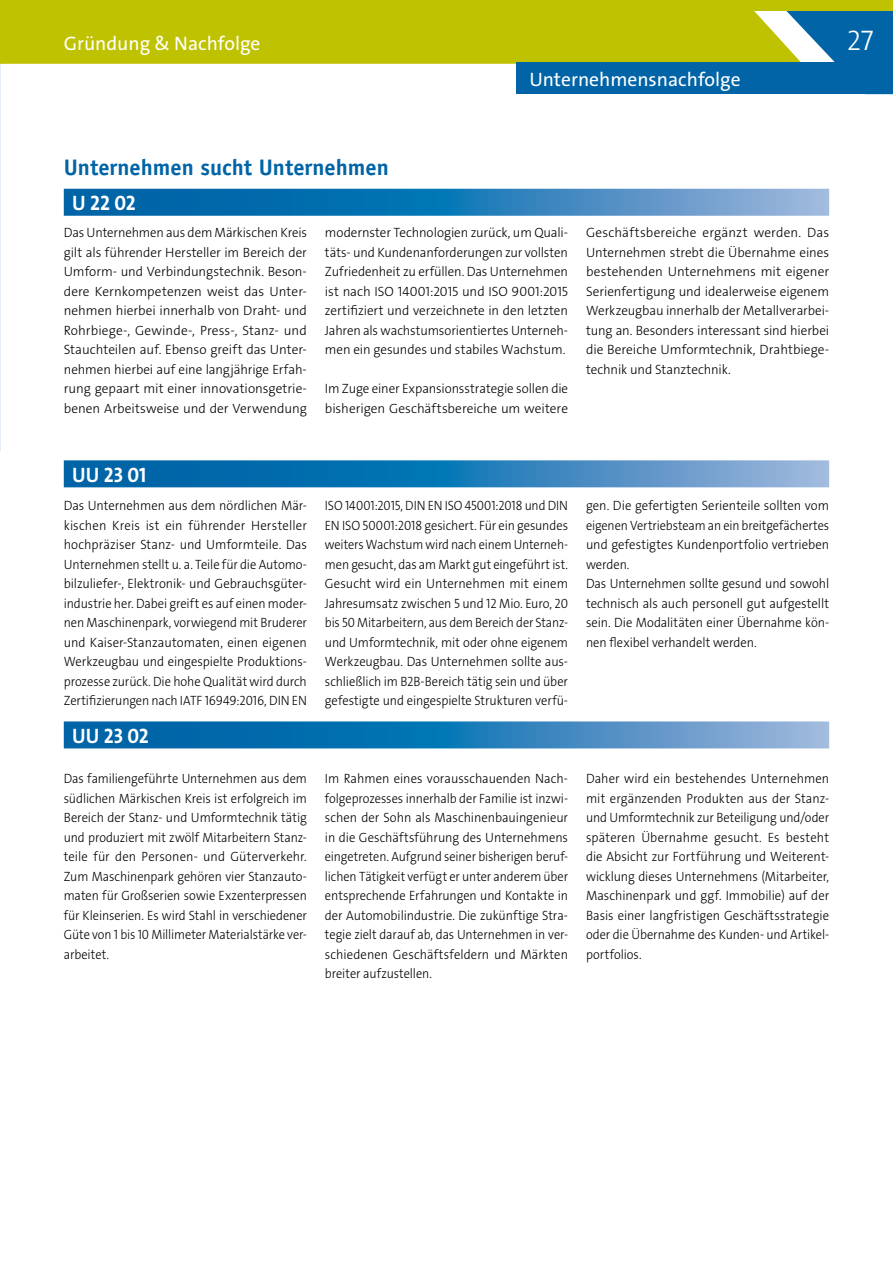
<style>
.page{position:relative;width:893px;height:1263px;background:#fff}
.page>*{position:absolute;margin:0;border:0;box-sizing:border-box;transform-origin:0 0}
.t1{font:28.5px "The Sans LP3 Lig";color:#fff}
.t2{font:700 22.5px "Officina Sans";color:#0064a7}
.t3{font:21px "The Sans LP7 Bld";color:#fff;scale:.95 1}
.t4{font:19.5px "The Sans LP5 Plain";color:#fff}
.t5{font:13.5px/19.5px "The Sans LP3 Lig";letter-spacing:-.005em;color:#000;text-align:justify;scale:.94 1}
.t6{font:13.5px/19.5px "The Sans LP3 Lig";letter-spacing:-.005em;color:#000;text-align:justify;scale:.95 1}
.t7{font:13.5px/19.5px "The Sans LP3 Lig";letter-spacing:-.005em;color:#000;text-align:justify}
.t8{font:13.5px/19.5px "The Sans LP3 Lig";letter-spacing:-.005em;color:#000;text-align:justify;scale:.91 1}
.t9{font:13.5px/19.5px "The Sans LP3 Lig";letter-spacing:-.005em;color:#000;text-align:justify;scale:.92 1}
.t10{font:13.5px/19.5px "The Sans LP3 Lig";letter-spacing:-.005em;color:#000;scale:.96 1}
</style>
<div class="page">
<svg style="left:802px;top:11px;width:91px;height:52px;background:#1e76b1"></svg>
<div style="left:0;top:11px;width:802px;height:53px;background:#bfc200"></div>
<div style="left:0;top:0;width:893px;height:11px;background:#bfc200"></div>
<div style="left:517px;top:63px;width:376px;height:31px;background:#0064a7"></div>
<hr style="left:0;top:64px;width:1px;height:387px;background:#e7edf7">
<svg style="left:64px;top:189px;width:765px;height:27px;background:#2f81ba"></svg>
<svg style="left:64px;top:460px;width:765px;height:27px;background:#2f81ba"></svg>
<svg style="left:64px;top:721px;width:765px;height:27px;background:#3082bb"></svg>
<h3 class="t4" style="left:64px;top:31px;width:198px">Gründung &amp; Nachfolge</h3>
<h1 class="t1" style="left:847px;top:22px;width:28px">27</h1>
<h3 class="t4" style="left:529px;top:67px;width:213px">Unternehmensnachfolge</h3>
<h2 class="t2" style="left:64px;top:153px;width:326px">Unternehmen sucht Unternehmen</h2>
<h3 class="t3" style="left:72px;top:189px;width:68px">U 22 02</h3>
<p class="t6" style="left:64px;top:223px;width:257px">Das Unternehmen aus dem Märkischen Kreis gilt als führender Hersteller im Bereich der Umform- und Verbindungstechnik. Beson&shy;dere Kernkompetenzen weist das Unter&shy;nehmen hierbei innerhalb von Draht- und Rohrbiege-, Gewinde-, Press-, Stanz- und Stauchteilen auf. Ebenso greift das Unter&shy;nehmen hierbei auf eine langjährige Erfah&shy;rung gepaart mit einer innovationsgetrie&shy;benen Arbeitsweise und der Verwendung</p>
<p class="t7" style="left:325px;top:223px;width:245px">modernster Technologien zurück, um Quali&shy;täts- und Kundenanforderungen zur vollsten Zufriedenheit zu erfüllen. Das Unternehmen ist nach ISO 14001:2015 und ISO 9001:2015 zertifiziert und verzeichnete in den letzten Jahren als wachstumsorientiertes Unterneh&shy;men ein gesundes und stabiles Wachstum.</p>
<p class="t10" style="left:325px;top:379px;width:255px">Im Zuge einer Expansionsstrategie sollen die bisherigen Geschäftsbereiche um weitere</p>
<p class="t7" style="left:586px;top:223px;width:245px">Geschäftsbereiche ergänzt werden. Das Unternehmen strebt die Übernahme eines bestehenden Unternehmens mit eigener Serienfertigung und idealerweise eigenem Werkzeugbau innerhalb der Metallverarbei&shy;tung an. Besonders interessant sind hierbei die Bereiche Umformtechnik, Drahtbiege&shy;technik und Stanztechnik.</p>
<h3 class="t3" style="left:72px;top:461px;width:79px">UU 23 01</h3>
<p class="t5" style="left:64px;top:496px;width:260px">Das Unternehmen aus dem nördlichen Mär&shy;kischen Kreis ist ein führender Hersteller hochpräziser Stanz- und Umformteile. Das Unternehmen stellt u. a. Teile für die Automo&shy;bilzuliefer-, Elektronik- und Gebrauchsgüter&shy;industrie her. Dabei greift es auf einen moder&shy;nen Maschinenpark, vorwiegend mit Bruderer und Kaiser-Stanzautomaten, einen eigenen Werkzeugbau und eingespielte Produktions&shy;prozesse zurück. Die hohe Qualität wird durch Zertifizierungen nach IATF 16949:2016, DIN EN</p>
<p class="t8" style="left:325px;top:496px;width:269px">ISO 14001:2015, DIN EN ISO 45001:2018 und DIN EN ISO 50001:2018 gesichert. Für ein gesundes weiters Wachstum wird nach einem Unterneh&shy;men gesucht, das am Markt gut eingeführt ist.<br>Gesucht wird ein Unternehmen mit einem Jahresumsatz zwischen 5 und 12 Mio. Euro, 20 bis 50 Mitarbeitern, aus dem Bereich der Stanz&shy;und Umformtechnik, mit oder ohne eigenem Werkzeugbau. Das Unternehmen sollte aus&shy;schließlich im B2B-Bereich tätig sein und über gefestigte und eingespielte Strukturen verfü-</p>
<p class="t6" style="left:586px;top:496px;width:257px;text-align:left">gen. Die gefertigten Serienteile sollten vom eigenen Vertriebsteam an ein breitgefächertes und gefestigtes Kundenportfolio vertrieben werden.<br>Das Unternehmen sollte gesund und sowohl technisch als auch personell gut aufgestellt sein. Die Modalitäten einer Übernahme kön&shy;nen flexibel verhandelt werden.</p>
<h3 class="t3" style="left:72px;top:722px;width:82px">UU 23 02</h3>
<p class="t9" style="left:64px;top:769px;width:266px">Das familiengeführte Unternehmen aus dem südlichen Märkischen Kreis ist erfolgreich im Bereich der Stanz- und Umformtechnik tätig und produziert mit zwölf Mitarbeitern Stanz&shy;teile für den Personen- und Güterverkehr.<br>Zum Maschinenpark gehören vier Stanzauto&shy;maten für Großserien sowie Exzenterpressen für Kleinserien. Es wird Stahl in verschiedener Güte von 1 bis 10 Millimeter Materialstärke ver&shy;arbeitet.</p>
<p class="t5" style="left:325px;top:769px;width:260px">Im Rahmen eines vorausschauenden Nach&shy;folgeprozesses innerhalb der Familie ist inzwi&shy;schen der Sohn als Maschinenbauingenieur in die Geschäftsführung des Unternehmens eingetreten. Aufgrund seiner bisherigen beruf&shy;lichen Tätigkeit verfügt er unter anderem über entsprechende Erfahrungen und Kontakte in der Automobilindustrie. Die zukünftige Stra&shy;tegie zielt darauf ab, das Unternehmen in ver&shy;schiedenen Geschäftsfeldern und Märkten breiter aufzustellen.</p>
<p class="t5" style="left:586px;top:769px;width:260px">Daher wird ein bestehendes Unternehmen mit ergänzenden Produkten aus der Stanz&shy;und Umformtechnik zur Beteiligung und/oder späteren Übernahme gesucht. Es besteht die Absicht zur Fortführung und Weiterent&shy;wicklung dieses Unternehmens (Mitarbeiter, Maschinenpark und ggf. Immobilie) auf der Basis einer langfristigen Geschäftsstrategie oder die Übernahme des Kunden- und Artikel&shy;portfolios.</p>
</div>
